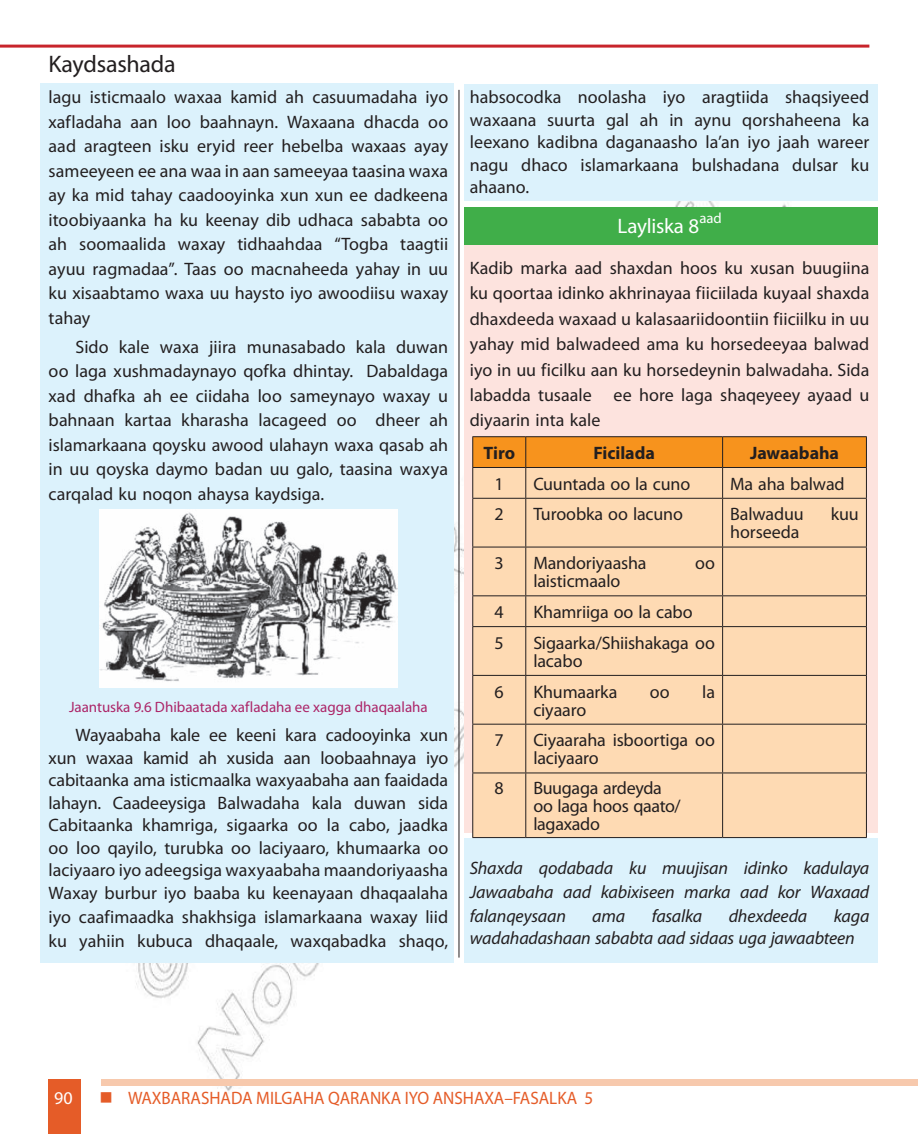
<style>
.page{position:relative;width:918px;height:1134px;background:#fff}
.page>*{position:absolute;margin:0;border:0;box-sizing:border-box;transform-origin:0 0}
.t1{font:24px "Myriad Pro";letter-spacing:-.015em;color:#231f20}
.t2{font:21px "Myriad Pro";letter-spacing:-.015em;color:#fff}
.t3{font:18px/24.5px "Myriad Pro";color:#231f20;text-align:justify}
.t4{font:italic 18px/24px "Myriad Pro";letter-spacing:-.01em;color:#231f20;text-align:justify}
.t5{font:18px "Myriad Pro";color:#e55c28;scale:.95 1}
.t6{font:18px/18px "Myriad Pro";letter-spacing:-.02em;color:#231f20}
.t7{font:700 18px "Myriad Pro";letter-spacing:-.005em;color:#231f20}
.t8{font:18px "Myriad Pro";color:#fff}
.t9{font:15px "Myriad Pro";color:#ac2568}
.t10{font:14.7px "Myriad Pro";color:#fff}
</style>
<div class="page">
<img style="left:54px;top:108px;width:860px;height:985px">
<hr style="left:0;top:45px;width:869px;height:3px;background:#c8242b">
<div style="left:101px;top:1080px;width:816px;height:6px;background:#f7c9ad"></div>
<div style="left:49px;top:1080px;width:32px;height:54px;background:#e55c28"></div>
<hr style="left:459px;top:90px;width:1px;height:868px;background:#231f20">
<div style="left:465px;top:839px;width:413px;height:124px;background:#dcf2fc"></div>
<div style="left:465px;top:213px;width:413px;height:619px;background:#fde3de"></div>
<div style="left:465px;top:207px;width:413px;height:37px;background:#40ae49"></div>
<div style="left:465px;top:84px;width:413px;height:116px;background:#dcf2fc"></div>
<div style="left:40px;top:84px;width:413px;height:879px;background:#dcf2fc"></div>
<div style="left:473px;top:437px;width:393px;height:30px;background:#f7931d"></div>
<div style="left:473px;top:468px;width:393px;height:369px;background:#fedab3"></div>
<hr style="left:472px;top:436px;width:54px;height:1px;background:#231f20">
<hr style="left:472px;top:437px;width:1px;height:30px;background:#231f20">
<hr style="left:526px;top:436px;width:197px;height:1px;background:#231f20">
<hr style="left:525px;top:437px;width:1px;height:30px;background:#231f20">
<hr style="left:723px;top:436px;width:144px;height:1px;background:#231f20">
<hr style="left:722px;top:437px;width:1px;height:30px;background:#231f20">
<hr style="left:866px;top:437px;width:1px;height:30px;background:#231f20">
<hr style="left:472px;top:467px;width:54px;height:1px;background:#231f20">
<hr style="left:472px;top:468px;width:1px;height:30px;background:#231f20">
<hr style="left:526px;top:467px;width:197px;height:1px;background:#231f20">
<hr style="left:525px;top:468px;width:1px;height:30px;background:#231f20">
<hr style="left:723px;top:467px;width:144px;height:1px;background:#231f20">
<hr style="left:722px;top:468px;width:1px;height:30px;background:#231f20">
<hr style="left:866px;top:468px;width:1px;height:30px;background:#231f20">
<hr style="left:472px;top:498px;width:54px;height:1px;background:#231f20">
<hr style="left:472px;top:499px;width:1px;height:48px;background:#231f20">
<hr style="left:526px;top:498px;width:197px;height:1px;background:#231f20">
<hr style="left:525px;top:499px;width:1px;height:48px;background:#231f20">
<hr style="left:723px;top:498px;width:144px;height:1px;background:#231f20">
<hr style="left:722px;top:499px;width:1px;height:48px;background:#231f20">
<hr style="left:866px;top:499px;width:1px;height:48px;background:#231f20">
<hr style="left:472px;top:547px;width:54px;height:1px;background:#231f20">
<hr style="left:472px;top:547px;width:1px;height:48px;background:#231f20">
<hr style="left:526px;top:547px;width:197px;height:1px;background:#231f20">
<hr style="left:525px;top:547px;width:1px;height:48px;background:#231f20">
<hr style="left:723px;top:547px;width:144px;height:1px;background:#231f20">
<hr style="left:722px;top:547px;width:1px;height:48px;background:#231f20">
<hr style="left:866px;top:547px;width:1px;height:48px;background:#231f20">
<hr style="left:472px;top:595px;width:54px;height:1px;background:#231f20">
<hr style="left:472px;top:596px;width:1px;height:30px;background:#231f20">
<hr style="left:526px;top:595px;width:197px;height:1px;background:#231f20">
<hr style="left:525px;top:596px;width:1px;height:30px;background:#231f20">
<hr style="left:723px;top:595px;width:144px;height:1px;background:#231f20">
<hr style="left:722px;top:596px;width:1px;height:30px;background:#231f20">
<hr style="left:866px;top:596px;width:1px;height:30px;background:#231f20">
<hr style="left:472px;top:626px;width:54px;height:1px;background:#231f20">
<hr style="left:472px;top:627px;width:1px;height:48px;background:#231f20">
<hr style="left:526px;top:626px;width:197px;height:1px;background:#231f20">
<hr style="left:525px;top:627px;width:1px;height:48px;background:#231f20">
<hr style="left:723px;top:626px;width:144px;height:1px;background:#231f20">
<hr style="left:722px;top:627px;width:1px;height:48px;background:#231f20">
<hr style="left:866px;top:627px;width:1px;height:48px;background:#231f20">
<hr style="left:472px;top:675px;width:54px;height:1px;background:#231f20">
<hr style="left:472px;top:676px;width:1px;height:48px;background:#231f20">
<hr style="left:526px;top:675px;width:197px;height:1px;background:#231f20">
<hr style="left:525px;top:676px;width:1px;height:48px;background:#231f20">
<hr style="left:723px;top:675px;width:144px;height:1px;background:#231f20">
<hr style="left:722px;top:676px;width:1px;height:48px;background:#231f20">
<hr style="left:866px;top:676px;width:1px;height:48px;background:#231f20">
<hr style="left:472px;top:724px;width:54px;height:1px;background:#231f20">
<hr style="left:472px;top:725px;width:1px;height:48px;background:#231f20">
<hr style="left:526px;top:724px;width:197px;height:1px;background:#231f20">
<hr style="left:525px;top:725px;width:1px;height:48px;background:#231f20">
<hr style="left:723px;top:724px;width:144px;height:1px;background:#231f20">
<hr style="left:722px;top:725px;width:1px;height:48px;background:#231f20">
<hr style="left:866px;top:725px;width:1px;height:48px;background:#231f20">
<hr style="left:472px;top:773px;width:54px;height:1px;background:#231f20">
<hr style="left:472px;top:773px;width:1px;height:64px;background:#231f20">
<hr style="left:526px;top:773px;width:197px;height:1px;background:#231f20">
<hr style="left:525px;top:773px;width:1px;height:64px;background:#231f20">
<hr style="left:723px;top:773px;width:144px;height:1px;background:#231f20">
<hr style="left:722px;top:773px;width:1px;height:64px;background:#231f20">
<hr style="left:866px;top:773px;width:1px;height:64px;background:#231f20">
<hr style="left:472px;top:837px;width:54px;height:1px;background:#231f20">
<hr style="left:526px;top:837px;width:197px;height:1px;background:#231f20">
<hr style="left:723px;top:837px;width:144px;height:1px;background:#231f20">
<img style="left:99px;top:509px;width:298px;height:178px">
<p class="t1" style="left:49px;top:49px;width:129px">Kaydsashada</p>
<p class="t3" style="left:49px;top:85px;width:401px">lagu isticmaalo waxaa kamid ah casuumadaha iyo xafladaha aan loo baahnayn. Waxaana dhacda oo aad aragteen isku eryid reer hebelba waxaas ayay sameeyeen ee ana waa in aan sameeyaa taasina waxa ay ka mid tahay caadooyinka xun xun ee dadkeena itoobiyaanka ha ku keenay dib udhaca sababta oo ah soomaalida waxay tidhaahdaa “Togba taagtii ayuu ragmadaa”. Taas oo macnaheeda yahay in uu ku xisaabtamo waxa uu haysto iyo awoodiisu waxay tahay</p>
<p class="t3" style="left:49px;top:334px;width:401px;text-indent:27px">Sido kale waxa jiira munasabado kala duwan oo laga xushmadaynayo qofka dhintay. Dabaldaga xad dhafka ah ee ciidaha loo sameynayo waxay u bahnaan kartaa kharasha lacageed oo dheer ah islamarkaana qoysku awood ulahayn waxa qasab ah in uu qoyska daymo badan uu galo, taasina waxya carqalad ku noqon ahaysa kaydsiga.</p>
<p class="t9" style="left:69px;top:698px;width:360px">Jaantuska 9.6 Dhibaatada xafladaha ee xagga dhaqaalaha</p>
<p class="t3" style="left:49px;top:723px;width:401px;line-height:22.5px;text-indent:27px">Wayaabaha kale ee keeni kara cadooyinka xun xun waxaa kamid ah xusida aan loobaahnaya iyo cabitaanka ama isticmaalka waxyaabaha aan faaidada lahayn. Caadeeysiga Balwadaha kala duwan sida Cabitaanka khamriga, sigaarka oo la cabo, jaadka oo loo qayilo, turubka oo laciyaaro, khumaarka oo laciyaaro iyo adeegsiga waxyaabaha maandoriyaasha Waxay burbur iyo baaba ku keenayaan dhaqaalaha</p>
<p class="t3" style="left:49px;top:904px;width:401px">iyo caafimaadka shakhsiga islamarkaana waxay liid ku yahiin kubuca dhaqaale, waxqabadka shaqo,</p>
<p class="t3" style="left:470px;top:86px;width:401px;line-height:22.5px">habsocodka noolasha iyo aragtiida shaqsiyeed waxaana suurta gal ah in aynu qorshaheena ka leexano kadibna daganaasho la’an iyo jaah wareer nagu dhaco islamarkaana bulshadana dulsar ku ahaano.</p>
<p class="t2" style="left:617px;top:213px;width:83px">Layliska 8</p>
<p class="t10" style="left:699px;top:209px;width:24px">aad</p>
<p class="t3" style="left:470px;top:255px;width:401px;line-height:25.3px">Kadib marka aad shaxdan hoos ku xusan buugiina ku qoortaa idinko akhrinayaa fiiciilada kuyaal shaxda dhaxdeeda waxaad u kalasaariidoontiin fiiciilku in uu yahay mid balwadeed ama ku horsedeeyaa balwad iyo in uu ficilku aan ku horsedeynin balwadaha. Sida labadda tusaale ee hore laga shaqeyeey ayaad u diyaarin inta kale</p>
<p class="t7" style="left:483px;top:441px;width:33px">Tiro</p>
<p class="t7" style="left:593px;top:441px;width:63px">Ficilada</p>
<p class="t7" style="left:750px;top:441px;width:90px">Jawaabaha</p>
<p class="t3" style="left:495px;top:471px;width:11px">1</p>
<p class="t3" style="left:533px;top:471px;width:158px">Cuuntada oo la cuno</p>
<p class="t3" style="left:730px;top:471px;width:116px">Ma aha balwad</p>
<p class="t3" style="left:495px;top:502px;width:11px">2</p>
<p class="t3" style="left:533px;top:502px;width:151px">Turoobka oo lacuno</p>
<p class="t3" style="left:730px;top:502px;width:75px">Balwaduu</p>
<p class="t3" style="left:831px;top:502px;width:29px">kuu</p>
<p class="t3" style="left:730px;top:520px;width:71px">horseeda</p>
<p class="t3" style="left:495px;top:551px;width:11px">3</p>
<p class="t3" style="left:533px;top:551px;width:115px">Mandoriyaasha</p>
<p class="t3" style="left:695px;top:551px;width:21px">oo</p>
<p class="t3" style="left:533px;top:569px;width:89px">laisticmaalo</p>
<p class="t3" style="left:495px;top:599px;width:11px">4</p>
<p class="t3" style="left:533px;top:599px;width:161px">Khamriiga oo la cabo</p>
<p class="t3" style="left:495px;top:630px;width:11px">5</p>
<p class="t3" style="left:533px;top:633px;width:183px;line-height:18px">Sigaarka/Shiishakaga oo lacabo</p>
<p class="t3" style="left:495px;top:679px;width:11px">6</p>
<p class="t3" style="left:533px;top:679px;width:86px">Khumaarka</p>
<p class="t3" style="left:650px;top:679px;width:21px">oo</p>
<p class="t3" style="left:702px;top:679px;width:14px">la</p>
<p class="t3" style="left:533px;top:697px;width:54px">ciyaaro</p>
<p class="t3" style="left:495px;top:728px;width:11px">7</p>
<p class="t3" style="left:533px;top:731px;width:183px;line-height:18px">Ciyaaraha isboortiga oo laciyaaro</p>
<p class="t3" style="left:495px;top:775px;width:11px">8</p>
<p class="t6" style="left:533px;top:779px;width:149px">Buugaga ardeyda oo laga hoos qaato/ lagaxado</p>
<p class="t4" style="left:470px;top:856px;width:401px">Shaxda qodabada ku muujisan idinko kadulaya Jawaabaha aad kabixiseen marka aad kor Waxaad falanqeysaan</p>
<p class="t4" style="left:592px;top:904px;width:35px">ama</p>
<p class="t4" style="left:652px;top:904px;width:52px">fasalka</p>
<p class="t4" style="left:729px;top:904px;width:80px">dhexdeeda</p>
<p class="t4" style="left:470px;top:904px;width:401px;line-height:22.5px;text-indent:364px">kaga wadahadashaan sababta aad sidaas uga jawaabteen</p>
<p class="t8" style="left:54px;top:1087px;width:20px">90</p>
<p class="t5" style="left:100px;top:1087px;width:521px">■ WAXBARASHADA MILGAHA QARANKA IYO ANSHAXA–FASALKA 5</p>
</div>
